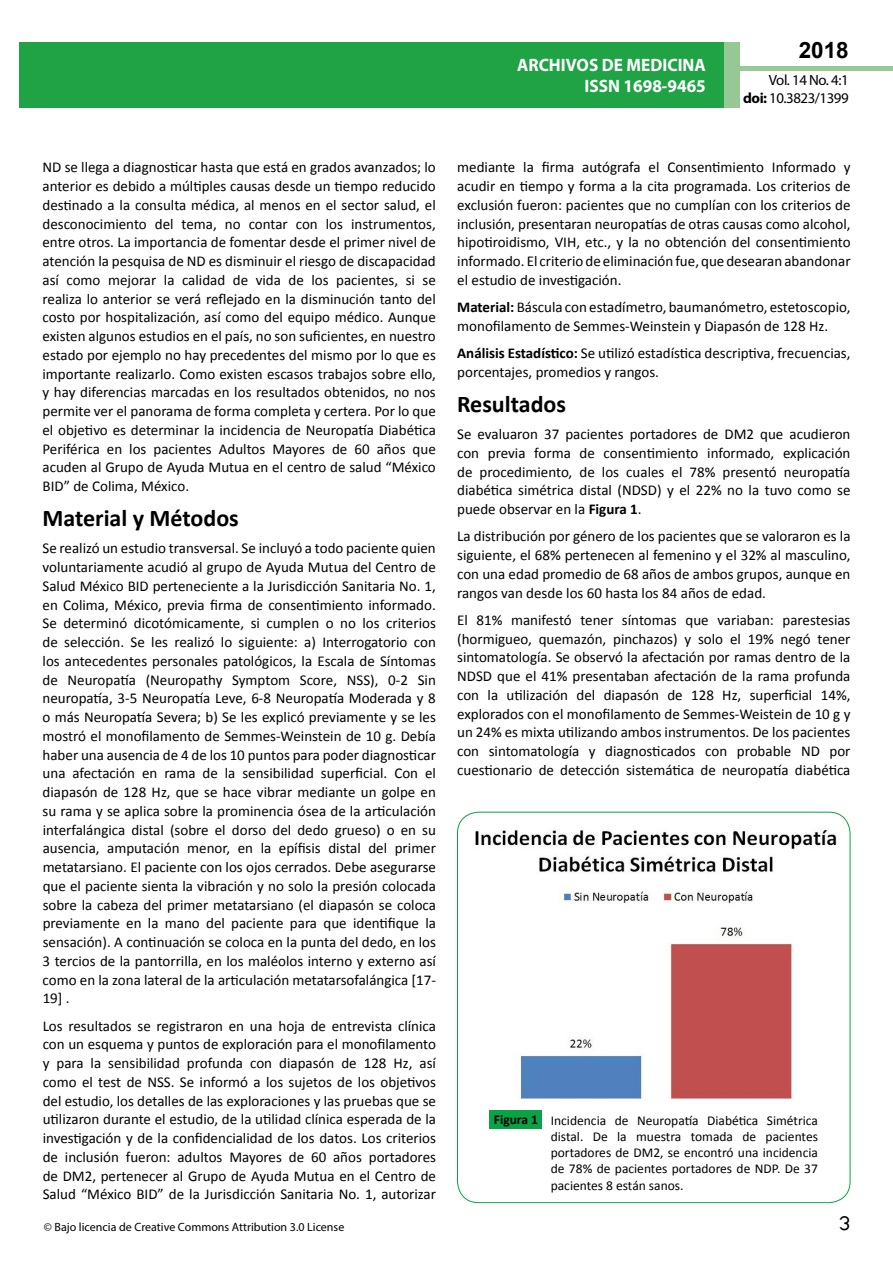
<style>
.page{position:relative;width:893px;height:1263px;background:#fff}
.page>*{position:absolute;margin:0;border:0;box-sizing:border-box;transform-origin:0 0}
.t1{font:25.5px "Tunga";color:#000}
.t2{font:700 24px "Calibri";color:#000}
.t3{font:700 22.5px "Arial";color:#000}
.t4{font:700 18px/21.6px "Myriad Pro";color:#fff;text-align:right;scale:.96 1}
.t5{font:15px/18.8px "Calibri";color:#000;text-align:justify}
.t6{font:14.85px/17.9px "Myriad Pro";letter-spacing:-.03em;color:#000;text-align:right}
.t7{font:13.5px/16.2px "Calibri";color:#000;text-align:justify}
.t8{font:12px "Myriad Pro";color:#000}
.s1{font-weight:700}
</style>
<div class="page">
<div style="left:722px;top:66px;width:171px;height:5px;background:#96c996"></div>
<div style="left:19px;top:42px;width:706px;height:66px;background:#1fa345"></div>
<div style="left:725px;top:42px;width:15px;height:66px;background:#96c896"></div>
<img style="left:475px;top:830px;width:362px;height:270px">
<div style="left:490px;top:1110px;width:52px;height:18px;background:#09a245"></div>
<p class="t4" style="left:517px;top:53px;width:198px">ARCHIVOS DE MEDICINA<br>ISSN 1698-9465</p>
<h3 class="t3" style="left:799px;top:35px;width:52px">2018</h3>
<p class="t6" style="left:743px;top:71px;width:107px">Vol. 14 No. 4:1 <span class="s1">doi:</span> 10.3823/1399</p>
<p class="t5" style="left:42px;top:158px;width:395px">ND se llega a diagnosticar hasta que está en grados avanzados; lo anterior es debido a múltiples causas desde un tiempo reducido destinado a la consulta médica, al menos en el sector salud, el desconocimiento del tema, no contar con los instrumentos, entre otros. La importancia de fomentar desde el primer nivel de atención la pesquisa de ND es disminuir el riesgo de discapacidad así como mejorar la calidad de vida de los pacientes, si se realiza lo anterior se verá reflejado en la disminución tanto del costo por hospitalización, así como del equipo médico. Aunque existen algunos estudios en el país, no son suficientes, en nuestro estado por ejemplo no hay precedentes del mismo por lo que es importante realizarlo. Como existen escasos trabajos sobre ello, y hay diferencias marcadas en los resultados obtenidos, no nos permite ver el panorama de forma completa y certera. Por lo que el objetivo es determinar la incidencia de Neuropatía Diabética Periférica en los pacientes Adultos Mayores de 60 años que acuden al Grupo de Ayuda Mutua en el centro de salud “México BID” de Colima, México.</p>
<h2 class="t2" style="left:43px;top:503px;width:198px">Material y Métodos</h2>
<p class="t5" style="left:43px;top:539px;width:395px">Se realizó un estudio transversal. Se incluyó a todo paciente quien voluntariamente acudió al grupo de Ayuda Mutua del Centro de Salud México BID perteneciente a la Jurisdicción Sanitaria No. 1, en Colima, México, previa firma de consentimiento informado.<br>Se determinó dicotómicamente, si cumplen o no los criterios de selección. Se les realizó lo siguiente: a) Interrogatorio con los antecedentes personales patológicos, la Escala de Síntomas de Neuropatía (Neuropathy Symptom Score, NSS), 0-2 Sin neuropatía, 3-5 Neuropatía Leve, 6-8 Neuropatía Moderada y 8 o más Neuropatía Severa; b) Se les explicó previamente y se les mostró el monofilamento de Semmes-Weinstein de 10 g. Debía haber una ausencia de 4 de los 10 puntos para poder diagnosticar una afectación en rama de la sensibilidad superficial. Con el diapasón de 128 Hz, que se hace vibrar mediante un golpe en su rama y se aplica sobre la prominencia ósea de la articulación interfalángica distal (sobre el dorso del dedo grueso) o en su ausencia, amputación menor, en la epífisis distal del primer metatarsiano. El paciente con los ojos cerrados. Debe asegurarse que el paciente sienta la vibración y no solo la presión colocada sobre la cabeza del primer metatarsiano (el diapasón se coloca previamente en la mano del paciente para que identifique la sensación). A continuación se coloca en la punta del dedo, en los 3 tercios de la pantorrilla, en los maléolos interno y externo así como en la zona lateral de la articulación metatarsofalángica [17- 19] .</p>
<p class="t5" style="left:43px;top:1016px;width:395px">Los resultados se registraron en una hoja de entrevista clínica con un esquema y puntos de exploración para el monofilamento y para la sensibilidad profunda con diapasón de 128 Hz, así como el test de NSS. Se informó a los sujetos de los objetivos del estudio, los detalles de las exploraciones y las pruebas que se utilizaron durante el estudio, de la utilidad clínica esperada de la investigación y de la confidencialidad de los datos. Los criterios de inclusión fueron: adultos Mayores de 60 años portadores de DM2, pertenecer al Grupo de Ayuda Mutua en el Centro de Salud “México BID” de la Jurisdicción Sanitaria No. 1, autorizar</p>
<p class="t5" style="left:457px;top:158px;width:395px">mediante la firma autógrafa el Consentimiento Informado y acudir en tiempo y forma a la cita programada. Los criterios de exclusión fueron: pacientes que no cumplían con los criterios de inclusión, presentaran neuropatías de otras causas como alcohol, hipotiroidismo, VIH, etc., y la no obtención del consentimiento informado. El criterio de eliminación fue, que desearan abandonar el estudio de investigación.</p>
<p class="t5" style="left:457px;top:298px;width:395px"><span class="s1">Material:</span> Báscula con estadímetro, baumanómetro, estetoscopio, monofilamento de Semmes-Weinstein y Diapasón de 128 Hz.</p>
<p class="t5" style="left:457px;top:344px;width:395px"><span class="s1">Análisis Estadístico:</span> Se utilizó estadística descriptiva, frecuencias, porcentajes, promedios y rangos.</p>
<h2 class="t2" style="left:457px;top:389px;width:110px">Resultados</h2>
<p class="t5" style="left:457px;top:425px;width:395px">Se evaluaron 37 pacientes portadores de DM2 que acudieron con previa forma de consentimiento informado, explicación de procedimiento, de los cuales el 78% presentó neuropatía diabética simétrica distal (NDSD) y el 22% no la tuvo como se puede observar en la <span class="s1">Figura 1</span>.</p>
<p class="t5" style="left:457px;top:527px;width:395px">La distribución por género de los pacientes que se valoraron es la siguiente, el 68% pertenecen al femenino y el 32% al masculino, con una edad promedio de 68 años de ambos grupos, aunque en rangos van desde los 60 hasta los 84 años de edad.</p>
<p class="t5" style="left:457px;top:611px;width:395px">El 81% manifestó tener síntomas que variaban: parestesias (hormigueo, quemazón, pinchazos) y solo el 19% negó tener sintomatología. Se observó la afectación por ramas dentro de la NDSD que el 41% presentaban afectación de la rama profunda con la utilización del diapasón de 128 Hz, superficial 14%, explorados con el monofilamento de Semmes-Weistein de 10 g y un 24% es mixta utilizando ambos instrumentos. De los pacientes con sintomatología y diagnosticados con probable ND por cuestionario de detección sistemática de neuropatía diabética</p>
<p class="t7" style="left:551px;top:1112px;width:269px;text-indent:-57px"><span class="s1">Figura 1</span> Incidencia de Neuropatía Diabética Simétrica distal. De la muestra tomada de pacientes portadores de DM2, se encontró una incidencia de 78% de pacientes portadores de NDP. De 37 pacientes 8 están sanos.</p>
<p class="t8" style="left:44px;top:1220px;width:302px">© Bajo licencia de Creative Commons Attribution 3.0 License</p>
<h1 class="t1" style="left:839px;top:1206px;width:13px">3</h1>
</div>
